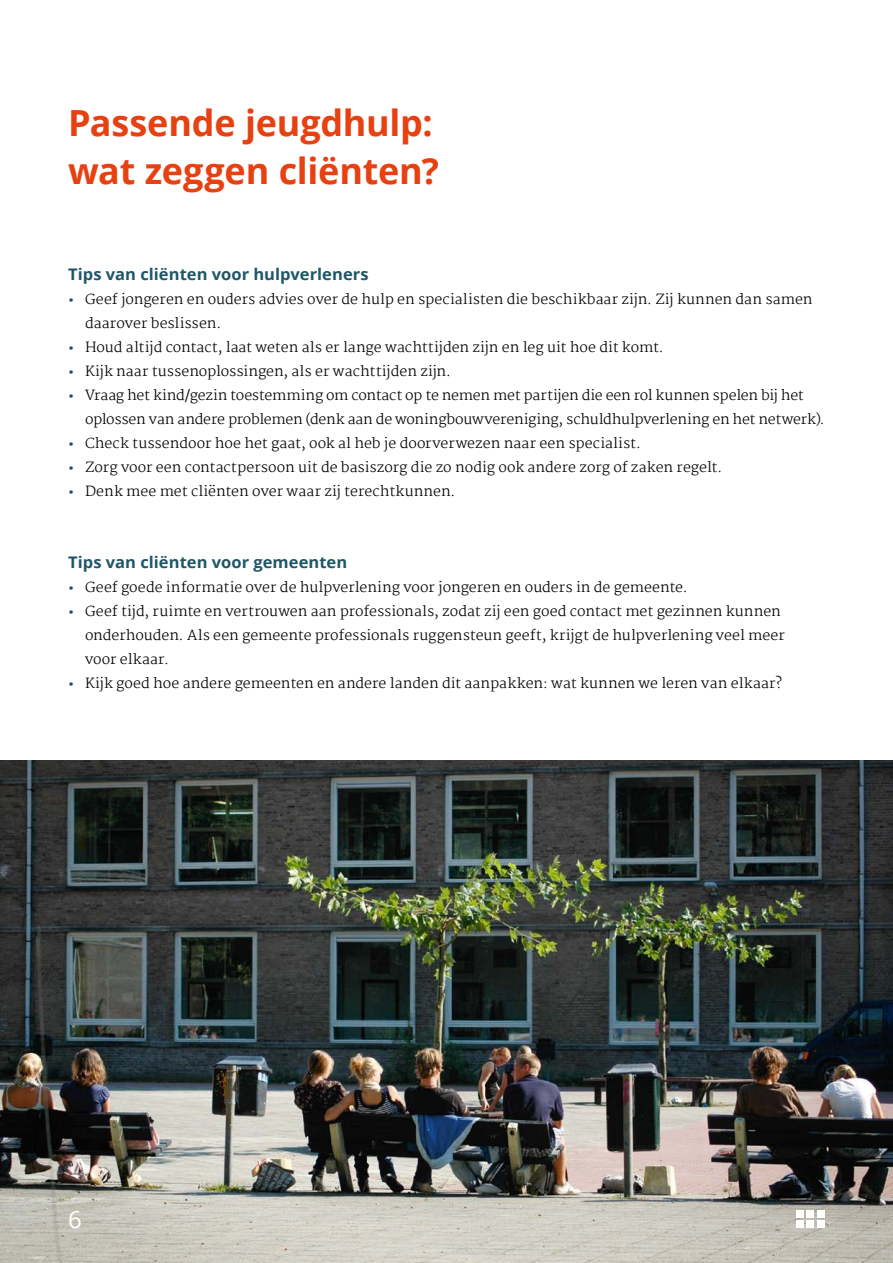
<style>
.page{position:relative;width:893px;height:1263px;background:#fff}
.page>*{position:absolute;margin:0;border:0;box-sizing:border-box;transform-origin:0 0}
.t1{font:700 36px "Open Sans";letter-spacing:-.005em;color:#e74011}
.t2{font:24px "Open Sans";color:#fff}
.tussenkopje{font:700 16.05px "Open Sans";letter-spacing:.005em;color:#1f5668}
.opsomming_schreef{font:300 13.8px/24px "Martel";letter-spacing:-.005em;color:#000}
.s1{font-weight:700;color:#1f5668}
</style>
<div class="page">
<img style="left:0;top:760px;width:893px;height:503px">
<div style="left:796px;top:1210px;width:8px;height:7px;background:#fff"></div>
<div style="left:796px;top:1220px;width:8px;height:8px;background:#fff"></div>
<div style="left:806px;top:1210px;width:8px;height:7px;background:#fff"></div>
<div style="left:806px;top:1220px;width:8px;height:8px;background:#fff"></div>
<div style="left:817px;top:1210px;width:7px;height:7px;background:#fff"></div>
<div style="left:817px;top:1220px;width:7px;height:8px;background:#fff"></div>
<p class="t1" style="left:68px;top:98px;width:366px">Passende jeugdhulp:</p>
<p class="t1" style="left:68px;top:146px;width:372px">wat zeggen cliënten?</p>
<p class="tussenkopje" style="left:68px;top:263px;width:302px">Tips van cliënten voor hulpverleners</p>
<p class="opsomming_schreef" style="left:85px;top:287px;width:729px;text-indent:-17px"><span class="s1">•</span> Geef jongeren en ouders advies over de hulp en specialisten die beschikbaar zijn. Zij kunnen dan samen daarover beslissen.</p>
<p class="opsomming_schreef" style="left:68px;top:335px;width:597px"><span class="s1">•</span> Houd altijd contact, laat weten als er lange wachttijden zijn en leg uit hoe dit komt.</p>
<p class="opsomming_schreef" style="left:68px;top:359px;width:384px"><span class="s1">•</span> Kijk naar tussenoplossingen, als er wachttijden zijn.</p>
<p class="opsomming_schreef" style="left:85px;top:383px;width:741px;text-indent:-17px"><span class="s1">•</span> Vraag het kind/gezin toestemming om contact op te nemen met partijen die een rol kunnen spelen bij het oplossen van andere problemen (denk aan de woningbouwvereniging, schuldhulpverlening en het netwerk).</p>
<p class="opsomming_schreef" style="left:68px;top:431px;width:574px"><span class="s1">•</span> Check tussendoor hoe het gaat, ook al heb je doorverwezen naar een specialist.</p>
<p class="opsomming_schreef" style="left:68px;top:455px;width:656px"><span class="s1">•</span> Zorg voor een contactpersoon uit de basiszorg die zo nodig ook andere zorg of zaken regelt.</p>
<p class="opsomming_schreef" style="left:68px;top:479px;width:389px"><span class="s1">•</span> Denk mee met cliënten over waar zij terechtkunnen.</p>
<p class="tussenkopje" style="left:68px;top:551px;width:281px">Tips van cliënten voor gemeenten</p>
<p class="opsomming_schreef" style="left:68px;top:575px;width:621px"><span class="s1">•</span> Geef goede informatie over de hulpverlening voor jongeren en ouders in de gemeente.</p>
<p class="opsomming_schreef" style="left:85px;top:599px;width:701px;text-indent:-17px"><span class="s1">•</span> Geef tijd, ruimte en vertrouwen aan professionals, zodat zij een goed contact met gezinnen kunnen onderhouden. Als een gemeente professionals ruggensteun geeft, krijgt de hulpverlening veel meer voor elkaar.</p>
<p class="opsomming_schreef" style="left:68px;top:671px;width:715px"><span class="s1">•</span> Kijk goed hoe andere gemeenten en andere landen dit aanpakken: wat kunnen we leren van elkaar?</p>
<p class="t2" style="left:68px;top:1203px;width:15px">6</p>
</div>
